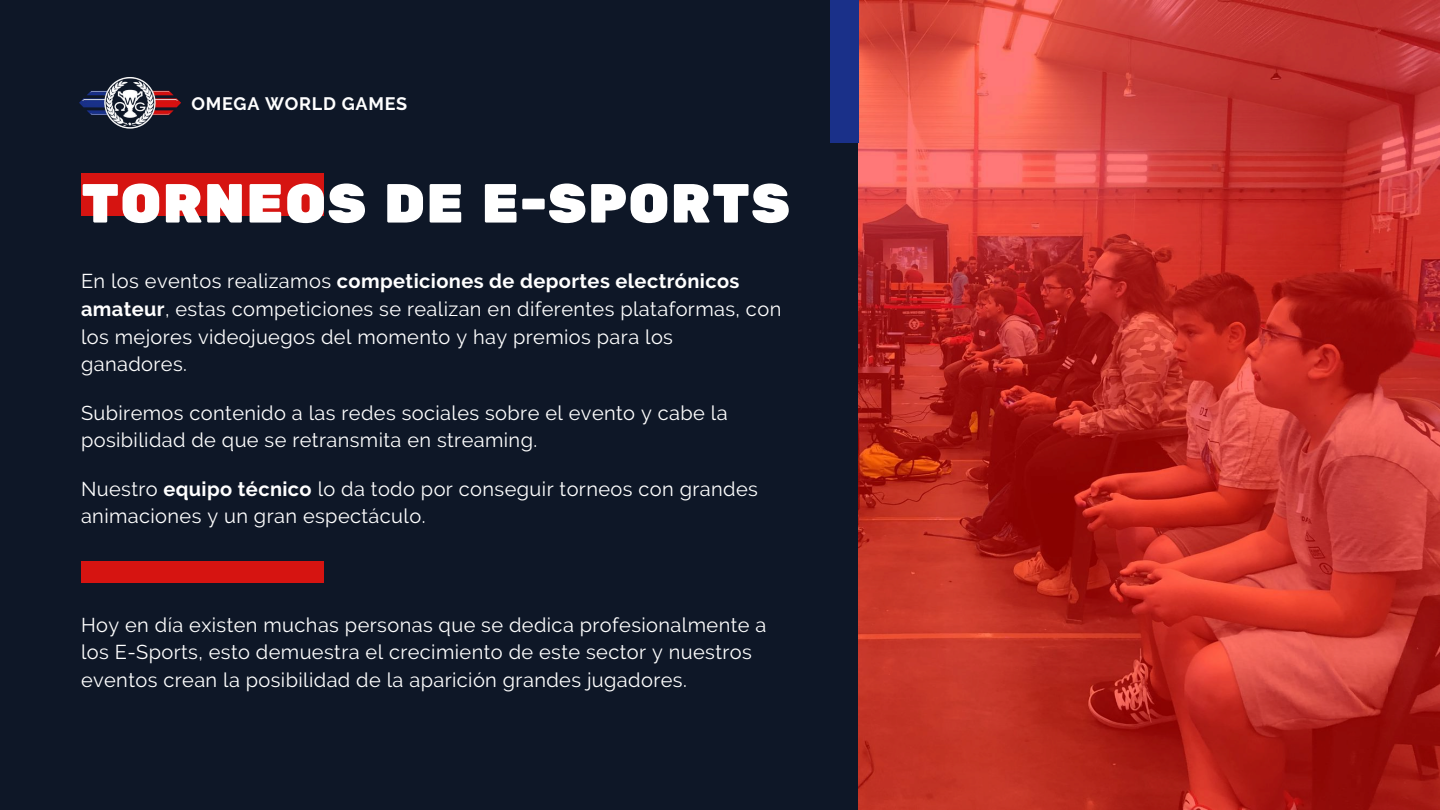
<style>
.page{position:relative;width:1440px;height:810px;background:#0e1727}
.page>*{position:absolute;margin:0;border:0;box-sizing:border-box;transform-origin:0 0}
.t1{font:55px "Rubik One";letter-spacing:.01em;color:#fff}
.t2{font:20px/27.8px "Raleway";letter-spacing:.02em;color:#fff}
.t3{font:700 18px "Raleway";letter-spacing:.04em;color:#fff}
.s1{font-weight:700}
</style>
<div class="page">
<div style="left:81px;top:173px;width:243px;height:43px;background:#d61411"></div>
<svg style="left:859px;top:0;width:581px;height:809px;background:#c2322c"></svg>
<div style="left:830px;top:0;width:29px;height:143px;background:#1a3089"></div>
<img style="left:79px;top:77px;width:102px;height:52px">
<div style="left:81px;top:561px;width:243px;height:22px;background:#d61411"></div>
<p class="t3" style="left:192px;top:93px;width:217px">OMEGA WORLD GAMES</p>
<h1 class="t1" style="left:81px;top:171px;width:711px">TORNEOS DE E-SPORTS</h1>
<p class="t2" style="left:81px;top:267px;width:702px">En los eventos realizamos <span class="s1">competiciones de deportes electrónicos amateur</span>, estas competiciones se realizan en diferentes plataformas, con los mejores videojuegos del momento y hay premios para los ganadores.</p>
<p class="t2" style="left:81px;top:399px;width:648px">Subiremos contenido a las redes sociales sobre el evento y cabe la posibilidad de que se retransmita en streaming.</p>
<p class="t2" style="left:81px;top:475px;width:678px">Nuestro <span class="s1">equipo técnico</span> lo da todo por conseguir torneos con grandes animaciones y un gran espectáculo.</p>
<p class="t2" style="left:81px;top:611px;width:687px">Hoy en día existen muchas personas que se dedica profesionalmente a los E-Sports, esto demuestra el crecimiento de este sector y nuestros eventos crean la posibilidad de la aparición grandes jugadores.</p>
</div>
